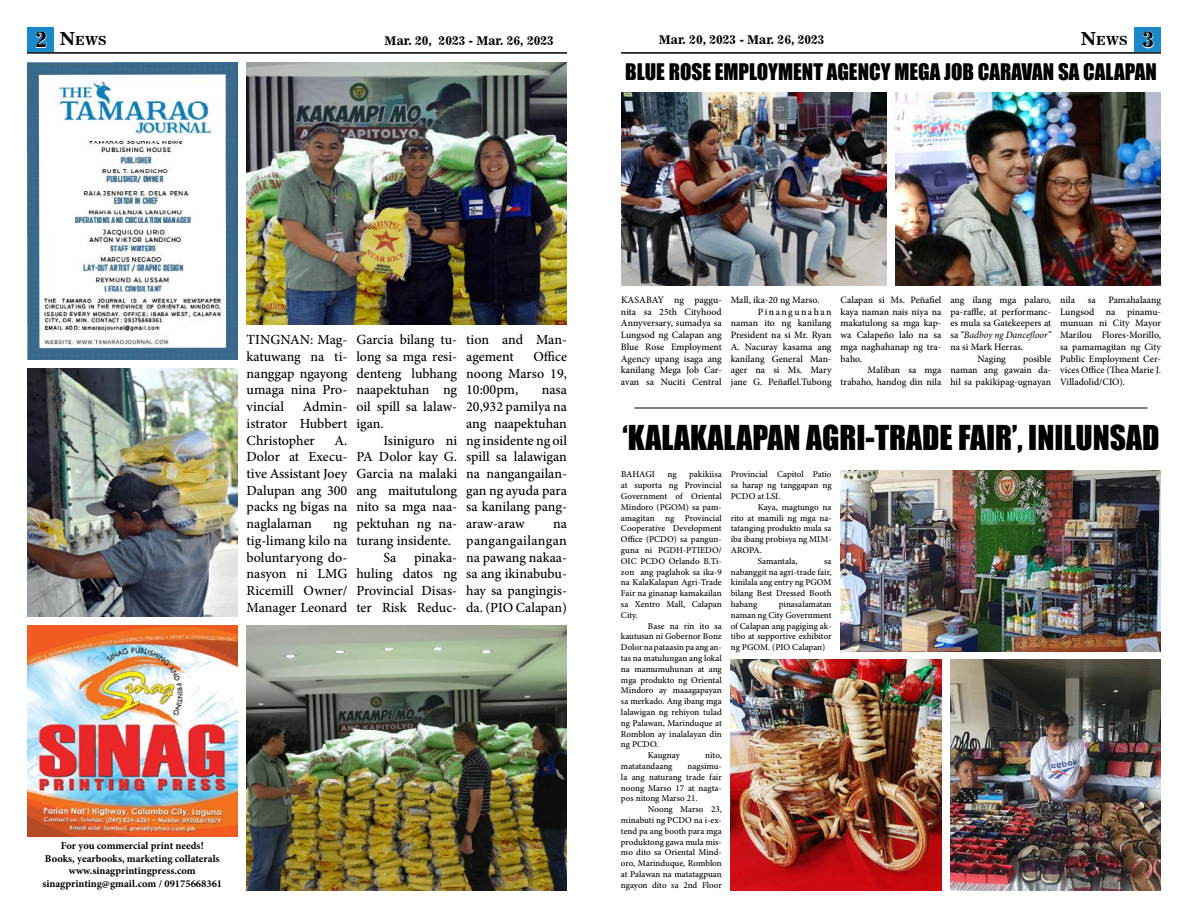
<style>
.page{position:relative;width:1188px;height:918px;background:#fff}
.page>*{position:absolute;margin:0;border:0;box-sizing:border-box;transform-origin:0 0}
.t1{font:31.5px "Impact";color:#000}
.t2{font:21px "Impact";color:#000}
.t3{font:500 13.95px/16.7px "Minion Pro";color:#000;text-align:justify}
.t4{font:12.6px "News 701 BT Bold A";color:#000}
.t5{font:12px "News 701 BT Bold A";color:#000}
.t6{font:700 10.5px/12.6px "Minion Pro";color:#000;text-align:center}
.t7{font:500 9.75px/11.7px "Minion Pro";color:#000;text-align:justify}
.t8{font:italic 9.75px "Minion Pro";letter-spacing:-.005em;color:#000}
.t9{font:500 9.75px "Minion Pro";letter-spacing:.155em;color:#000}
.t10{font:500 9px/10.8px "Minion Pro";color:#000;text-align:justify}
.s1{font-family:"News 706 BT Bold C";font-size:22.5px;color:#fff}
.s2{font-size:18px}
.s3{font-weight:500;font-style:normal}
</style>
<div class="page">
<hr style="left:27px;top:52px;width:540px;height:2px;background:#000">
<hr style="left:621px;top:52px;width:540px;height:2px;background:#000">
<div style="left:27px;top:27px;width:27px;height:24px;background:#1a89ca"></div>
<div style="left:1134px;top:27px;width:27px;height:24px;background:#1a89ca"></div>
<img style="left:27px;top:626px;width:211px;height:210px">
<img style="left:27px;top:63px;width:211px;height:296px">
<hr style="left:634px;top:408px;width:514px;height:1px;background:#000">
<img style="left:247px;top:63px;width:320px;height:262px">
<img style="left:27px;top:368px;width:211px;height:249px">
<img style="left:247px;top:626px;width:320px;height:265px">
<img style="left:621px;top:92px;width:265px;height:193px">
<img style="left:896px;top:92px;width:265px;height:193px">
<img style="left:841px;top:471px;width:320px;height:180px">
<img style="left:731px;top:660px;width:210px;height:231px">
<img style="left:950px;top:660px;width:211px;height:231px">
<h3 class="t4" style="left:36px;top:33px;width:73px"><span class="s1">2</span> <span class="s2">N</span>EWS</h3>
<h3 class="t5" style="left:385px;top:34px;width:171px">Mar. 20, 2023 - Mar. 26, 2023</h3>
<h3 class="t5" style="left:659px;top:32px;width:167px">Mar. 20, 2023 - Mar. 26, 2023</h3>
<h3 class="t4" style="left:1081px;top:33px;width:75px"><span class="s2">N</span>EWS <span class="s1">3</span></h3>
<h2 class="t2" style="left:625px;top:55px;width:533px">BLUE ROSE EMPLOYMENT AGENCY MEGA JOB CARAVAN SA CALAPAN</h2>
<h3 class="t3" style="left:247px;top:331px;width:102px">TINGNAN: Mag&shy;katuwang na ti&shy;nanggap ngayong umaga nina Pro&shy;vincial</h3>
<h3 class="t3" style="left:247px;top:398px;width:102px;text-indent:56px">Admin&shy;istrator Hubbert Christopher</h3>
<h3 class="t3" style="left:247px;top:432px;width:102px;text-indent:88px">A.<br>Dolor at Execu&shy;tive Assistant Joey Dalupan ang 300 packs ng bigas na naglalaman</h3>
<h3 class="t3" style="left:247px;top:515px;width:102px;text-indent:87px">ng tig-limang kilo na boluntaryong do&shy;nasyon ni LMG Ricemill Owner/ Manager Leonard</h3>
<h3 class="t3" style="left:356px;top:331px;width:102px">Garcia bilang tu&shy;long sa mga resi&shy;denteng lubhang naapektuhan ng oil spill sa lalaw&shy;igan.</h3>
<h3 class="t3" style="left:383px;top:432px;width:75px">Isiniguro ni</h3>
<h3 class="t3" style="left:356px;top:448px;width:102px">PA Dolor kay G.</h3>
<h3 class="t3" style="left:356px;top:465px;width:102px">Garcia na malaki</h3>
<h3 class="t3" style="left:356px;top:482px;width:102px">ang maitutulong</h3>
<h3 class="t3" style="left:356px;top:499px;width:102px">nito sa mga naa-</h3>
<h3 class="t3" style="left:356px;top:515px;width:102px">pektuhan ng na-</h3>
<h3 class="t3" style="left:356px;top:532px;width:96px">turang insidente.</h3>
<h3 class="t3" style="left:383px;top:549px;width:14px">Sa</h3>
<h3 class="t3" style="left:356px;top:549px;width:102px;text-indent:58px">pinaka&shy;huling datos ng Provincial Disas&shy;ter Risk Reduc-</h3>
<h3 class="t3" style="left:466px;top:331px;width:102px">tion and Man&shy;agement</h3>
<h3 class="t3" style="left:466px;top:348px;width:102px;text-indent:67px">Office noong Marso 19, 10:00pm,</h3>
<h3 class="t3" style="left:466px;top:382px;width:102px;text-indent:76px">nasa 20,932 pamilya na ang naapektuhan ng insidente ng oil spill sa lalawigan na nangangailan&shy;gan ng ayuda para sa kanilang pang&shy;araw-araw</h3>
<h3 class="t3" style="left:466px;top:515px;width:102px;text-indent:87px">na pangangailangan na pawang nakaa&shy;sa ang ikinabubu&shy;hay sa pangingis&shy;da. (PIO Calapan)</h3>
<p class="t6" style="left:42px;top:839px;width:181px">For you commercial print needs!<br>Books, yearbooks, marketing collaterals www.sinagprintingpress.com sinagprinting@gmail.com / 09175668361</p>
<p class="t7" style="left:621px;top:294px;width:102px">KASABAY ng paggu&shy;nita sa 25th Cityhood Annyversary, sumadya sa Lungsod ng Calapan ang Blue Rose Employment Agency upang isaga ang kanilang Mega Job Car&shy;avan sa Nuciti Central</p>
<p class="t7" style="left:731px;top:294px;width:90px">Mall, ika-20 ng Marso.</p>
<p class="t9" style="left:758px;top:305px;width:75px">Pinangunahan</p>
<p class="t7" style="left:731px;top:317px;width:102px">naman ito ng kanilang</p>
<p class="t7" style="left:731px;top:329px;width:102px">President na si Mr. Ryan</p>
<p class="t7" style="left:731px;top:341px;width:102px">A. Nacuray kasama ang</p>
<p class="t7" style="left:731px;top:353px;width:102px">kanilang General Man-</p>
<p class="t7" style="left:731px;top:364px;width:102px">ager na si Ms. Mary</p>
<p class="t7" style="left:731px;top:376px;width:102px">jane G. Peñaflel.Tubong</p>
<p class="t7" style="left:841px;top:294px;width:102px">Calapan si Ms. Peñafiel kaya naman nais niya na makatulong sa mga kap&shy;wa Calapeño lalo na sa mga naghahanap ng tra&shy;baho.</p>
<p class="t7" style="left:841px;top:364px;width:102px;text-align:right">Maliban sa mga trabaho, handog din nila</p>
<p class="t7" style="left:950px;top:294px;width:102px">ang ilang mga palaro,</p>
<p class="t7" style="left:950px;top:306px;width:102px">pa-raffle, at performanc-</p>
<p class="t7" style="left:950px;top:317px;width:102px">es mula sa Gatekeepers at</p>
<p class="t8" style="left:950px;top:328px;width:102px"><span class="s3">sa</span> “Badboy ng Dancefloor”</p>
<p class="t7" style="left:950px;top:341px;width:74px">na si Mark Herras.</p>
<p class="t7" style="left:977px;top:353px;width:30px">Naging</p>
<p class="t7" style="left:950px;top:353px;width:102px;text-indent:73px">posible naman ang gawain da&shy;hil sa pakikipag-ugnayan</p>
<p class="t7" style="left:1060px;top:294px;width:102px;text-indent:48px">Pamahalaang Lungsod na pinamu&shy;munuan ni City Mayor Marilou Flores-Morillo, sa pamamagitan ng City Public Employment Cer&shy;vices Office (Thea Marie J.<br>Villadolid/CIO).</p>
<p class="t7" style="left:1060px;top:294px;width:16px">nila</p>
<p class="t7" style="left:1088px;top:294px;width:9px">sa</p>
<h1 class="t1" style="left:623px;top:413px;width:538px">‘KALAKALAPAN AGRI-TRADE FAIR’, INILUNSAD</h1>
<p class="t10" style="left:621px;top:469px;width:102px;text-indent:68px">pakikiisa at suporta ng Provincial Government of Oriental Mindoro (PGOM) sa pam&shy;amagitan ng Provincial Cooperative Development Office (PCDO) sa pangun&shy;guna ni PGDH-PTIEDO/ OIC PCDO Orlando B.Ti&shy;zon ang paglahok sa ika-9 na KalaKalapan Agri-Trade Fair na ginanap kamakailan sa Xentro Mall, Calapan City.</p>
<p class="t10" style="left:648px;top:620px;width:75px">Base na rin ito sa</p>
<p class="t10" style="left:621px;top:631px;width:102px">kautusan ni Gobernor Bonz</p>
<p class="t10" style="left:621px;top:642px;width:102px">Dolor na pataasin pa ang an-</p>
<p class="t10" style="left:621px;top:653px;width:102px">tas na matulungan ang lokal</p>
<p class="t10" style="left:621px;top:664px;width:102px">na mamumuhunan at ang</p>
<p class="t10" style="left:621px;top:674px;width:102px">mga produkto ng Oriental</p>
<p class="t10" style="left:621px;top:685px;width:102px">Mindoro ay maaagapayan</p>
<p class="t10" style="left:621px;top:696px;width:102px">sa merkado. Ang ibang mga</p>
<p class="t10" style="left:621px;top:707px;width:102px">lalawigan ng rehiyon tulad</p>
<p class="t10" style="left:621px;top:718px;width:102px">ng Palawan, Marinduque at</p>
<p class="t10" style="left:621px;top:728px;width:102px">Romblon ay inalalayan din</p>
<p class="t10" style="left:621px;top:739px;width:39px">ng PCDO.</p>
<p class="t10" style="left:648px;top:750px;width:33px">Kaugnay</p>
<p class="t10" style="left:705px;top:750px;width:18px">nito,</p>
<p class="t10" style="left:621px;top:761px;width:53px">matatandaang</p>
<p class="t10" style="left:621px;top:469px;width:35px">BAHAGI</p>
<p class="t10" style="left:668px;top:469px;width:11px">ng</p>
<p class="t10" style="left:621px;top:761px;width:102px;text-indent:67px">nagsimu&shy;la ang naturang trade fair noong Marso 17 at nagta&shy;pos nitong Marso 21.</p>
<p class="t10" style="left:621px;top:804px;width:102px;text-indent:27px">Noong Marso 23, minabuti ng PCDO na i-ex&shy;tend pa ang booth para mga produktong gawa mula mis&shy;mo dito sa Oriental Mind&shy;oro, Marinduque, Romblon at Palawan na matatagpuan ngayon dito sa 2nd Floor</p>
<p class="t10" style="left:731px;top:469px;width:102px">Provincial Capitol Patio sa harap ng tanggapan ng PCDO at LSI.</p>
<p class="t10" style="left:758px;top:502px;width:75px">Kaya, magtungo na</p>
<p class="t10" style="left:731px;top:512px;width:102px">rito at mamili ng mga na-</p>
<p class="t10" style="left:731px;top:523px;width:102px">tatanging produkto mula sa</p>
<p class="t10" style="left:731px;top:534px;width:102px">iba ibang probisya ng MIM-</p>
<p class="t10" style="left:731px;top:545px;width:33px">AROPA.</p>
<p class="t10" style="left:758px;top:556px;width:41px">Samantala,</p>
<p class="t10" style="left:731px;top:556px;width:102px;text-indent:93px">sa nabanggit na agri-trade fair, kinilala ang entry ng PGOM bilang Best Dressed Booth habang</p>
<p class="t10" style="left:731px;top:599px;width:102px;text-indent:48px">pinasalamatan naman ng City Government of Calapan ang pagiging ak&shy;tibo at supportive exhibitor ng PGOM. (PIO Calapan)</p>
</div>
